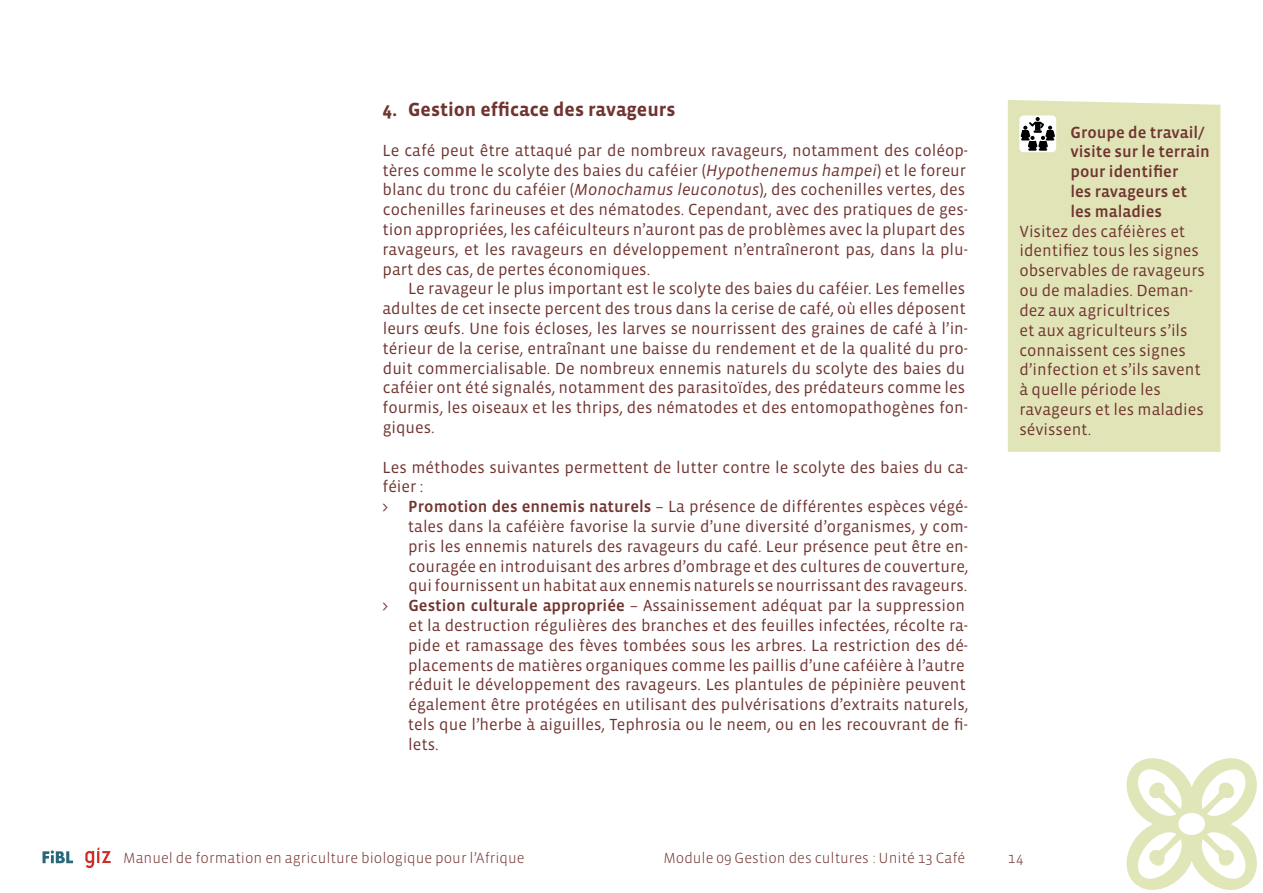
<style>
.page{position:relative;width:1263px;height:893px;background:#fff}
.page>*{position:absolute;margin:0;border:0;box-sizing:border-box;transform-origin:0 0}
.t1{font:700 19.5px "Vista Sans OT";color:#703430}
.t2{font:16.5px/19.8px "Vista Sans OT";color:#703430}
.t3{font:500 16.5px/19.8px "Vista Sans OT";color:#703430}
.t4{font:300 15px "Vista Sans OT";color:#703430}
.s1{font-style:italic}
.s2{font-weight:500}
</style>
<div class="page">
<svg style="left:1126px;top:758px;width:131px;height:132px"></svg>
<div style="left:1178px;top:813px;width:27px;height:22px;background:#fff;border-radius:50%"></div>
<svg style="left:43px;top:850px;width:30px;height:13px"></svg>
<svg style="left:85px;top:847px;width:26px;height:21px"></svg>
<div style="left:1008px;top:100px;width:212px;height:352px;background:#e0e4b7"></div>
<div style="left:1019px;top:115px;width:37px;height:37px;background:#fff;border-radius:4px"></div>
<svg style="left:1019px;top:117px;width:37px;height:34px"></svg>
<p class="t1" style="left:382px;top:100px;width:295px">4. Gestion efficace des ravageurs</p>
<p class="t2" style="left:382px;top:141px;width:587px">Le café peut être attaqué par de nombreux ravageurs, notamment des coléop&shy;tères comme le scolyte des baies du caféier (<span class="s1">Hypothenemus hampei</span>) et le foreur blanc du tronc du caféier (<span class="s1">Monochamus leuconotus</span>), des cochenilles vertes, des cochenilles farineuses et des nématodes. Cependant, avec des pratiques de ges&shy;tion appropriées, les caféiculteurs n’auront pas de problèmes avec la plupart des ravageurs, et les ravageurs en développement n’entraîneront pas, dans la plu&shy;part des cas, de pertes économiques.</p>
<p class="t2" style="left:382px;top:279px;width:587px;text-indent:26px">Le ravageur le plus important est le scolyte des baies du caféier. Les femelles adultes de cet insecte percent des trous dans la cerise de café, où elles déposent leurs œufs. Une fois écloses, les larves se nourrissent des graines de café à l’in&shy;térieur de la cerise, entraînant une baisse du rendement et de la qualité du pro&shy;duit commercialisable. De nombreux ennemis naturels du scolyte des baies du caféier ont été signalés, notamment des parasitoïdes, des prédateurs comme les fourmis, les oiseaux et les thrips, des nématodes et des entomopathogènes fon&shy;giques.</p>
<p class="t2" style="left:383px;top:457px;width:587px">Les méthodes suivantes permettent de lutter contre le scolyte des baies du ca-</p>
<p class="t2" style="left:382px;top:477px;width:42px">féier :</p>
<p class="t2" style="left:382px;top:497px;width:587px">&gt; <span class="s2">Promotion des ennemis naturels</span> – La présence de différentes espèces végé-</p>
<p class="t2" style="left:408px;top:517px;width:562px">tales dans la caféière favorise la survie d’une diversité d’organismes, y com-</p>
<p class="t2" style="left:408px;top:537px;width:561px">pris les ennemis naturels des ravageurs du café. Leur présence peut être en-</p>
<p class="t2" style="left:408px;top:556px;width:561px">couragée en introduisant des arbres d’ombrage et des cultures de couverture,</p>
<p class="t2" style="left:408px;top:576px;width:560px">qui fournissent un habitat aux ennemis naturels se nourrissant des ravageurs.</p>
<p class="t2" style="left:382px;top:596px;width:584px">&gt; <span class="s2">Gestion culturale appropriée</span> – Assainissement adéquat par la suppression</p>
<p class="t2" style="left:408px;top:616px;width:561px">et la destruction régulières des branches et des feuilles infectées, récolte ra-</p>
<p class="t2" style="left:408px;top:636px;width:561px">pide et ramassage des fèves tombées sous les arbres. La restriction des dé-</p>
<p class="t2" style="left:408px;top:655px;width:558px">placements de matières organiques comme les paillis d’une caféière à l’autre</p>
<p class="t2" style="left:408px;top:675px;width:559px">réduit le développement des ravageurs. Les plantules de pépinière peuvent</p>
<p class="t2" style="left:408px;top:695px;width:561px">également être protégées en utilisant des pulvérisations d’extraits naturels,</p>
<p class="t2" style="left:408px;top:715px;width:561px">tels que l’herbe à aiguilles, Tephrosia ou le neem, ou en les recouvrant de fi-</p>
<p class="t2" style="left:408px;top:735px;width:32px">lets.</p>
<p class="t3" style="left:1070px;top:123px;width:141px">Groupe de travail/ visite sur le terrain pour identifier<br>les ravageurs et les maladies</p>
<p class="t2" style="left:1019px;top:222px;width:187px">Visitez des caféières et identifiez tous les signes observables de ravageurs ou de maladies. Deman&shy;dez aux agricultrices<br>et aux agriculteurs s’ils connaissent ces signes d’infection et s’ils savent à quelle période les ravageurs et les maladies sévissent.</p>
<p class="t4" style="left:123px;top:850px;width:403px">Manuel de formation en agriculture biologique pour l’Afrique</p>
<p class="t4" style="left:663px;top:850px;width:303px">Module 09 Gestion des cultures : Unité 13 Café</p>
<p class="t4" style="left:1008px;top:850px;width:17px">14</p>
</div>
